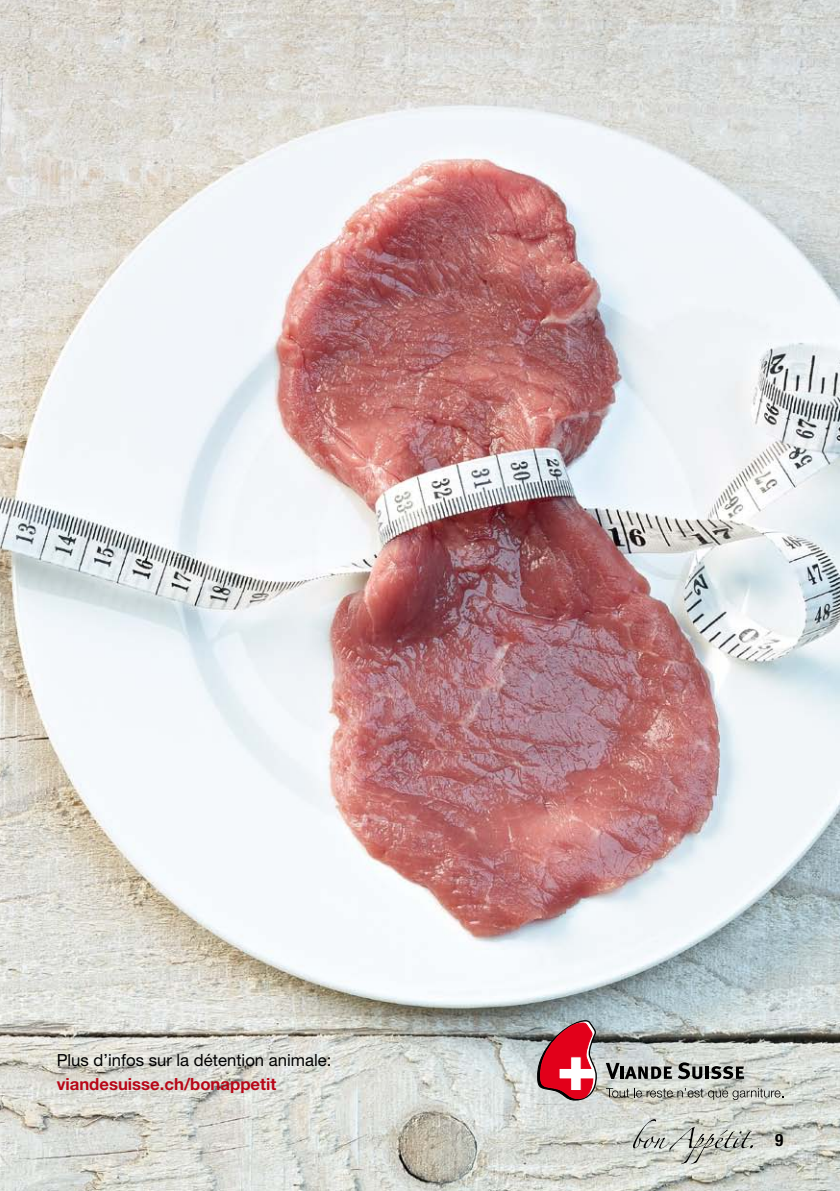
<style>
.page{position:relative;width:840px;height:1191px;background:#fff}
.page>*{position:absolute;margin:0;border:0;box-sizing:border-box;transform-origin:0 0}
.t1{font:700 condensed 17px "Helvetica Neue LT Std";color:#000}
.t2{font:16.8px "Helvetica Neue LT Std";color:#000}
.t3{font:700 16.8px "Helvetica Neue LT Std";color:#b80718}
</style>
<div class="page">
<img style="left:0;top:0;width:839px;height:1191px">
<svg style="left:632px;top:1119px;width:120px;height:45px;background:#c0c3bc"></svg>
<svg style="left:605px;top:1062px;width:66px;height:17px"></svg>
<svg style="left:677px;top:1062px;width:66px;height:17px"></svg>
<svg style="left:605px;top:1088px;width:177px;height:12px;background:#aaaba4"></svg>
<svg style="left:537px;top:1020px;width:59px;height:80px;background:#c65663"></svg>
<p class="t2" style="left:57px;top:1050px;width:276px">Plus d’infos sur la détention animale:</p>
<p class="t3" style="left:57px;top:1074px;width:221px">viandesuisse.ch/bonappetit</p>
<p class="t1" style="left:774px;top:1130px;width:10px">9</p>
</div>
